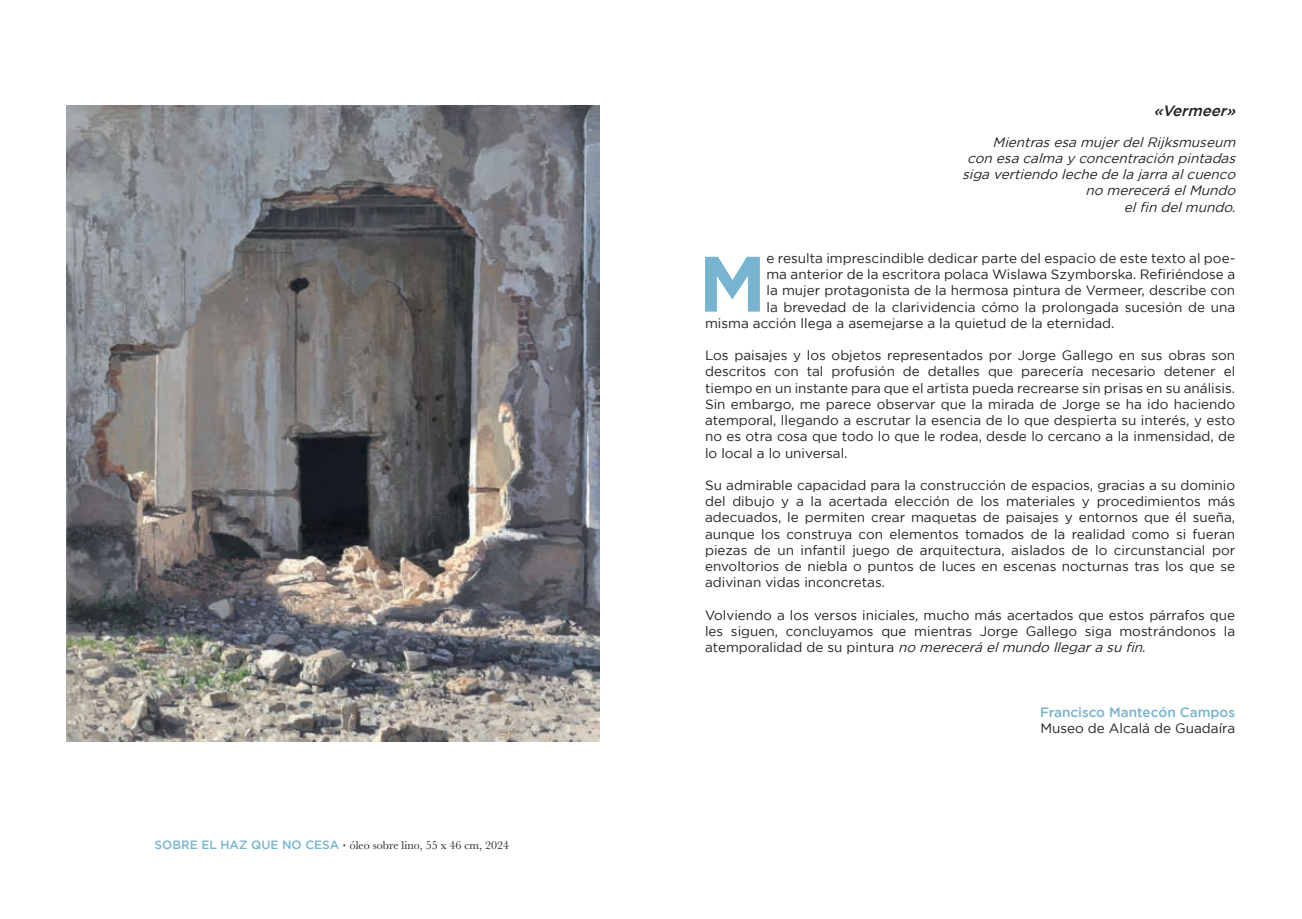
<style>
.page{position:relative;width:1302px;height:919px;background:#fff}
.page>*{position:absolute;margin:0;border:0;box-sizing:border-box;transform-origin:0 0}
.t1{font:700 78.3px "Gotham";color:#76b4cf}
.t2{font:italic 500 15px "Gotham";color:#231f20}
.t3{font:13.5px/16.2px "Gotham";color:#231f20;text-align:justify}
.t4{font:italic 13.5px/16.2px "Gotham";color:#231f20;text-align:right}
.t5{font:500 13.5px "Gotham";color:#76b4cf}
.t6{font:12px "Baskerville";color:#231f20}
.s1{font-family:"Gotham";font-weight:500;color:#76b4cf}
.s2{font-family:"Gotham";font-weight:500}
.s3{font-style:italic}
</style>
<div class="page">
<img style="left:67px;top:105px;width:532px;height:636px">
<p class="t6" style="left:154px;top:837px;width:356px"><span class="s1">SOBRE EL HAZ QUE NO CESA</span> <span class="s2">·</span> óleo sobre lino, 55 x 46 cm, 2024</p>
<p class="t2" style="left:1153px;top:102px;width:87px">«Vermeer»</p>
<p class="t4" style="left:961px;top:134px;width:278px">Mientrasesa mujerdelRijksmuseum con esa calma y concentración pintadas siga vertiendo leche de la jarra alcuenco no merecerá elMundo<br>elfin delmundo.</p>
<h1 class="t1" style="left:698px;top:238px;width:69px">M</h1>
<p class="t3" style="left:766px;top:250px;width:470px">e resulta imprescindible dedicar parte del espacio de este texto al poe-</p>
<p class="t3" style="left:766px;top:266px;width:470px">ma anterior de la escritora polaca Wislawa Szymborska. Refiriéndose a</p>
<p class="t3" style="left:766px;top:282px;width:470px">la mujer protagonista de la hermosa pintura de Vermeer, describe con</p>
<p class="t3" style="left:766px;top:298px;width:470px">la brevedad de la clarividencia cómo la prolongada sucesión de una</p>
<p class="t3" style="left:705px;top:315px;width:411px">misma acción llega a asemejarse a la quietud de la eternidad.</p>
<p class="t3" style="left:705px;top:347px;width:531px">Los paisajes y los objetos representados por Jorge Gallego en sus obras son descritos con tal profusión de detalles que parecería necesario detener el tiempo en un instante para que el artista pueda recrearse sin prisas en su análisis.<br>Sin embargo, me parece observar que la mirada de Jorge se ha ido haciendo atemporal, llegando a escrutar la esencia de lo que despierta su interés, y esto no es otra cosa que todo lo que le rodea, desde lo cercano a la inmensidad, de lo local a lo universal.</p>
<p class="t3" style="left:705px;top:477px;width:531px">Su admirable capacidad para la construcción de espacios, gracias a su dominio del dibujo y a la acertada elección de los materiales y procedimientos más adecuados, le permiten crear maquetas de paisajes y entornos que él sueña, aunque los construya con elementos tomados de la realidad como si fueran piezas de un infantil juego de arquitectura, aislados de lo circunstancial por envoltorios de niebla o puntos de luces en escenas nocturnas tras los que se adivinan vidas inconcretas.</p>
<p class="t3" style="left:705px;top:606px;width:531px">Volviendo a los versos iniciales, mucho más acertados que estos párrafos que les siguen, concluyamos que mientras Jorge Gallego siga mostrándonos la a t e m p o ra l i d a d d e s u p i n t u ra <span class="s3">no merecerá elmundo llegara su fin</span>.</p>
<p class="t5" style="left:1039px;top:704px;width:197px">Francisco Mantecón Campos</p>
<p class="t3" style="left:1040px;top:720px;width:196px">Museo de Alcalá de Guadaíra</p>
</div>
